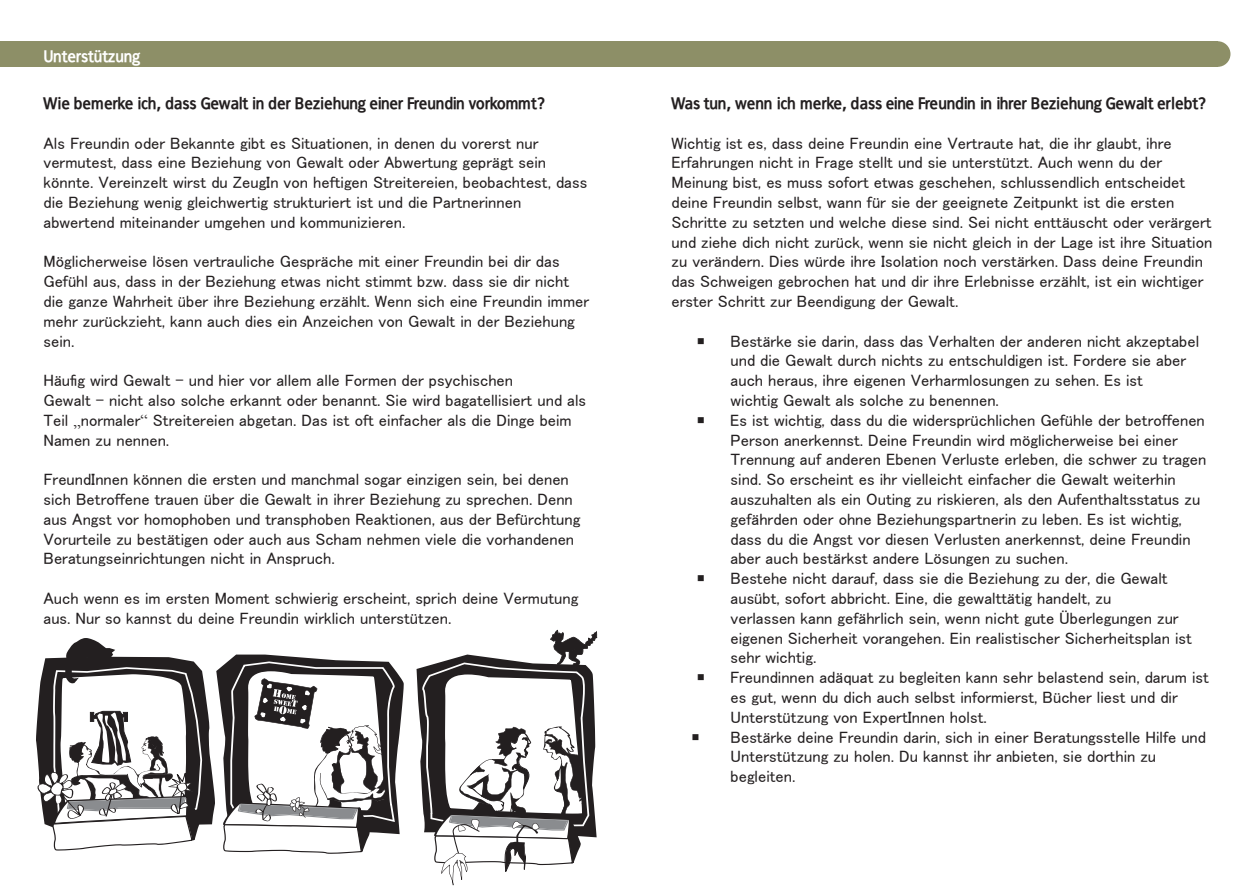
<style>
.page{position:relative;width:1259px;height:893px;background:#fff}
.page>*{position:absolute;margin:0;border:0;box-sizing:border-box;transform-origin:0 0}
.t1{font:16.5px/19.8px "MS P Gothic";color:#231f20}
.t2{font:700 16.5px "Francophil Sans";color:#231f20}
.t3{font:700 16.5px "Francophil Sans";color:#fff}
.s1{font-family:"Times New Roman"}
</style>
<div class="page">
<svg style="left:36px;top:638px;width:368px;height:216px"></svg>
<svg style="left:416px;top:630px;width:182px;height:256px"></svg>
<div style="left:0;top:41px;width:629px;height:26px;background:#8d8f67"></div>
<div style="left:629px;top:41px;width:588px;height:26px;background:#8d8f67"></div>
<div style="left:1204px;top:41px;width:26px;height:26px;background:#8d8f67;border-radius:50%"></div>
<p class="t3" style="left:43px;top:46px;width:98px">Unterstützung</p>
<p class="t2" style="left:43px;top:94px;width:503px">Wie bemerke ich, dass Gewalt in der Beziehung einer Freundin vorkommt?</p>
<p class="t1" style="left:43px;top:133px;width:545px">Als Freundin oder Bekannte gibt es Situationen, in denen du vorerst nur vermutest, dass eine Beziehung von Gewalt oder Abwertung geprägt sein könnte. Vereinzelt wirst du ZeugIn von heftigen Streitereien, beobachtest, dass die Beziehung wenig gleichwertig strukturiert ist und die Partnerinnen abwertend miteinander umgehen und kommunizieren.</p>
<p class="t1" style="left:43px;top:252px;width:547px">Möglicherweise lösen vertrauliche Gespräche mit einer Freundin bei dir das Gefühl aus, dass in der Beziehung etwas nicht stimmt bzw. dass sie dir nicht die ganze Wahrheit über ihre Beziehung erzählt. Wenn sich eine Freundin immer mehr zurückzieht, kann auch dies ein Anzeichen von Gewalt in der Beziehung sein.</p>
<p class="t1" style="left:43px;top:370px;width:544px">Häufig wird Gewalt – und hier vor allem alle Formen der psychischen<br>Gewalt – nicht also solche erkannt oder benannt. Sie wird bagatellisiert und als Teil <span class="s1">„</span>normaler<span class="s1">“</span> Streitereien abgetan. Das ist oft einfacher als die Dinge beim Namen zu nennen.</p>
<p class="t1" style="left:43px;top:469px;width:538px">FreundInnen können die ersten und manchmal sogar einzigen sein, bei denen sich Betroffene trauen über die Gewalt in ihrer Beziehung zu sprechen. Denn aus Angst vor homophoben und transphoben Reaktionen, aus der Befürchtung Vorurteile zu bestätigen oder auch aus Scham nehmen viele die vorhandenen Beratungseinrichtungen nicht in Anspruch.</p>
<p class="t1" style="left:43px;top:588px;width:536px">Auch wenn es im ersten Moment schwierig erscheint, sprich deine Vermutung aus. Nur so kannst du deine Freundin wirklich unterstützen.</p>
<p class="t2" style="left:671px;top:94px;width:536px">Was tun, wenn ich merke, dass eine Freundin in ihrer Beziehung Gewalt erlebt?</p>
<p class="t1" style="left:671px;top:133px;width:542px">Wichtig ist es, dass deine Freundin eine Vertraute hat, die ihr glaubt, ihre Erfahrungen nicht in Frage stellt und sie unterstützt. Auch wenn du der Meinung bist, es muss sofort etwas geschehen, schlussendlich entscheidet deine Freundin selbst, wann für sie der geeignete Zeitpunkt ist die ersten Schritte zu setzten und welche diese sind. Sei nicht enttäuscht oder verärgert und ziehe dich nicht zurück, wenn sie nicht gleich in der Lage ist ihre Situation zu verändern. Dies würde ihre Isolation noch verstärken. Dass deine Freundin das Schweigen gebrochen hat und dir ihre Erlebnisse erzählt, ist ein wichtiger erster Schritt zur Beendigung der Gewalt.</p>
<p class="t1" style="left:696px;top:331px;width:10px">￭</p>
<p class="t1" style="left:730px;top:331px;width:470px">Bestärke sie darin, dass das Verhalten der anderen nicht akzeptabel und die Gewalt durch nichts zu entschuldigen ist. Fordere sie aber auch heraus, ihre eigenen Verharmlosungen zu sehen. Es ist<br>wichtig Gewalt als solche zu benennen.</p>
<p class="t1" style="left:696px;top:410px;width:10px">￭</p>
<p class="t1" style="left:730px;top:410px;width:478px">Es ist wichtig, dass du die widersprüchlichen Gefühle der betroffenen Person anerkennst. Deine Freundin wird möglicherweise bei einer Trennung auf anderen Ebenen Verluste erleben, die schwer zu tragen sind. So erscheint es ihr vielleicht einfacher die Gewalt weiterhin auszuhalten als ein Outing zu riskieren, als den Aufenthaltsstatus zu gefährden oder ohne Beziehungspartnerin zu leben. Es ist wichtig, dass du die Angst vor diesen Verlusten anerkennst, deine Freundin aber auch bestärkst andere Lösungen zu suchen.</p>
<p class="t1" style="left:696px;top:568px;width:10px">￭</p>
<p class="t1" style="left:730px;top:568px;width:463px">Bestehe nicht darauf, dass sie die Beziehung zu der, die Gewalt ausübt, sofort abbricht. Eine, die gewalttätig handelt, zu<br>verlassen kann gefährlich sein, wenn nicht gute Überlegungen zur eigenen Sicherheit vorangehen. Ein realistischer Sicherheitsplan ist sehr wichtig.</p>
<p class="t1" style="left:696px;top:667px;width:10px">￭</p>
<p class="t1" style="left:730px;top:667px;width:480px">Freundinnen adäquat zu begleiten kann sehr belastend sein, darum ist es gut, wenn du dich auch selbst informierst, Bücher liest und dir<br>Unterstützung von ExpertInnen holst.</p>
<p class="t1" style="left:691px;top:727px;width:10px">￭</p>
<p class="t1" style="left:730px;top:727px;width:477px">Bestärke deine Freundin darin, sich in einer Beratungsstelle Hilfe und<br>Unterstützung zu holen. Du kannst ihr anbieten, sie dorthin zu begleiten.</p>
</div>
